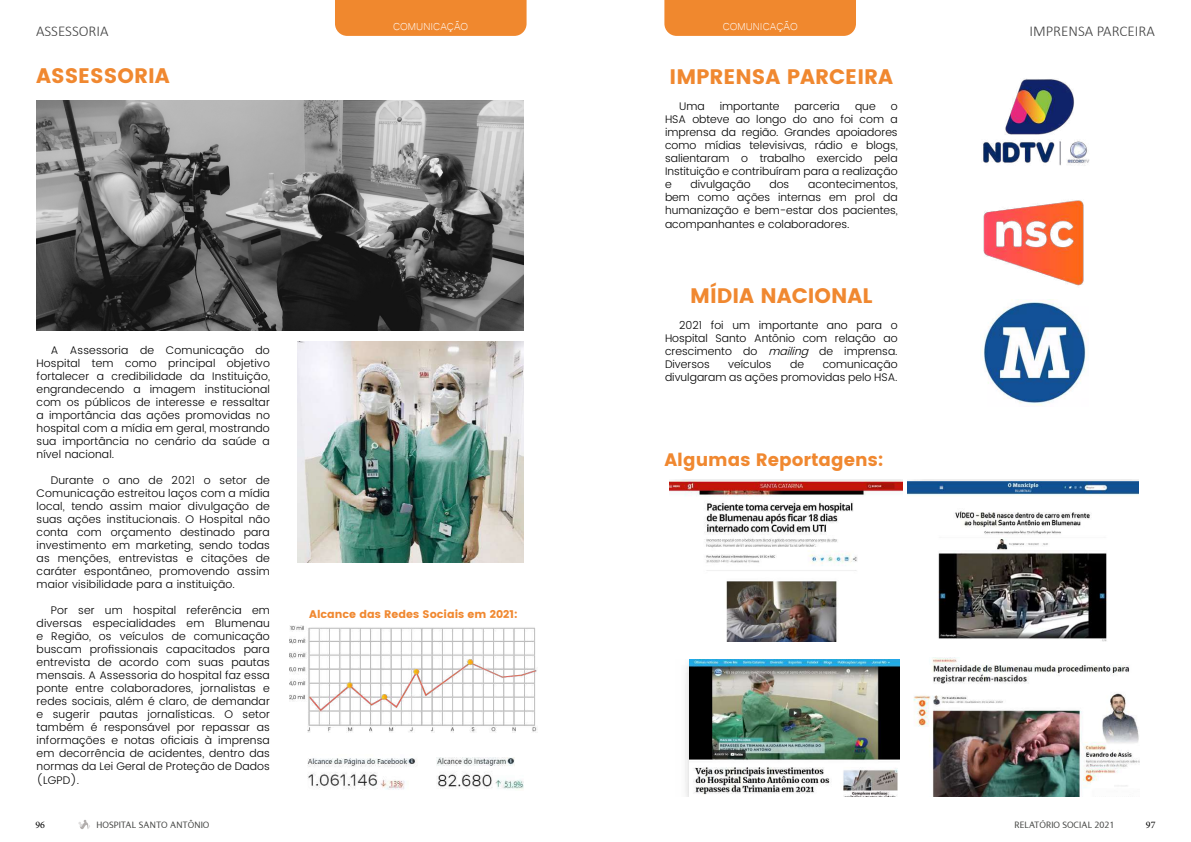
<style>
.page{position:relative;width:1191px;height:842px;background:#fff}
.page>*{position:absolute;margin:0;border:0;box-sizing:border-box;transform-origin:0 0}
.t1{font:21px "Poppins";color:#f08830}
.t2{font:18px "Poppins";color:#f08830}
.t3{font:300 15px "Calibri";color:#414141}
.t4{font:13px "Microsoft Yi Baiti";color:#fff}
.t5{font:300 11px/13px "Poppins";color:#000;text-align:justify}
.t6{font:11px "Poppins";color:#f08830}
.t7{font:10px "LT Internet";color:#494a48}
.t8{font:10px "Minion Pro";color:#000}
.s1{font-style:italic}
</style>
<div class="page">
<svg style="left:78px;top:820px;width:12px;height:9px"></svg>
<div style="left:335px;top:0;width:191px;height:36px;background:#f0882e"></div>
<div style="left:664px;top:0;width:192px;height:36px;background:#f0882e"></div>
<img style="left:290px;top:626px;width:247px;height:107px">
<img style="left:37px;top:101px;width:486px;height:230px">
<img style="left:307px;top:758px;width:109px;height:32px">
<img style="left:436px;top:758px;width:88px;height:31px">
<img style="left:298px;top:342px;width:225px;height:220px">
<img style="left:907px;top:482px;width:231px;height:159px">
<img style="left:983px;top:200px;width:101px;height:86px">
<img style="left:983px;top:78px;width:107px;height:88px">
<img style="left:669px;top:482px;width:233px;height:159px">
<img style="left:913px;top:658px;width:226px;height:139px">
<img style="left:689px;top:660px;width:210px;height:137px">
<img style="left:982px;top:299px;width:105px;height:107px">
<h3 class="t3" style="left:36px;top:22px;width:74px">ASSESSORIA</h3>
<p class="t4" style="left:393px;top:18px;width:77px">COMUNICAÇÃO</p>
<h3 class="t3" style="left:1029px;top:22px;width:127px">IMPRENSA PARCEIRA</h3>
<p class="t4" style="left:722px;top:18px;width:77px">COMUNICAÇÃO</p>
<h1 class="t1" style="left:36px;top:64px;width:135px">ASSESSORIA</h1>
<h1 class="t1" style="left:669px;top:64px;width:225px">IMPRENSA PARCEIRA</h1>
<p class="t5" style="left:679px;top:100px;width:27px">Uma</p>
<p class="t5" style="left:720px;top:100px;width:61px">importante</p>
<p class="t5" style="left:794px;top:100px;width:47px">parceria</p>
<p class="t5" style="left:855px;top:100px;width:22px">que</p>
<p class="t5" style="left:665px;top:100px;width:234px;text-indent:226px">o HSA obteve ao longo do ano foi com a imprensa da região. Grandes apoiadores como mídias televisivas, rádio e blogs, salientaram o trabalho exercido pela Instituição e contribuíram para a realização e</p>
<p class="t5" style="left:665px;top:178px;width:234px;text-indent:143px">acontecimentos, bem como ações internas em prol da humanização e bem-estar dos pacientes,</p>
<p class="t5" style="left:665px;top:218px;width:186px">acompanhantes e colaboradores.</p>
<p class="t5" style="left:690px;top:178px;width:62px">divulgação</p>
<p class="t5" style="left:769px;top:178px;width:21px">dos</p>
<p class="t5" style="left:37px;top:344px;width:235px;text-indent:14px">A Assessoria de Comunicação do Hospital tem como principal objetivo fortalecer a credibilidade da Instituição, engrandecendo a imagem institucional com os públicos de interesse e ressaltar a importância das ações promovidas no hospital com a mídia em geral, mostrando sua importância no cenário da saúde a nível nacional.</p>
<p class="t5" style="left:37px;top:474px;width:235px;text-indent:14px">Durante o ano de 2021 o setor de Comunicação estreitou laços com a mídia local, tendo assim maior divulgação de suas ações institucionais. O Hospital não conta com orçamento destinado para investimento em marketing, sendo todas as menções, entrevistas e citações de caráter espontâneo, promovendo assim maior visibilidade para a instituição.</p>
<p class="t5" style="left:37px;top:604px;width:235px;text-indent:14px">Por ser um hospital referência em diversas especialidades em Blumenau e Região, os veículos de comunicação buscam profissionais capacitados para entrevista de acordo com suas pautas mensais. A Assessoria do hospital faz essa ponte entre colaboradores, jornalistas e redes sociais, além é claro, de demandar e sugerir pautas jornalísticas. O setor também é responsável por repassar as informações e notas oficiais à imprensa em decorrência de acidentes, dentro das normas da Lei Geral de Proteção de Dados</p>
<p class="t5" style="left:37px;top:774px;width:44px">(LGPD).</p>
<p class="t6" style="left:309px;top:608px;width:210px">Alcance das Redes Sociais em 2021:</p>
<h1 class="t1" style="left:690px;top:283px;width:184px">MÍDIA NACIONAL</h1>
<p class="t5" style="left:665px;top:319px;width:234px;text-indent:14px">2021 foi um importante ano para o Hospital Santo Antônio com relação ao crescimento do <span class="s1">mailing</span> de imprensa.<br>Diversos</p>
<p class="t5" style="left:728px;top:358px;width:45px">veículos</p>
<p class="t5" style="left:790px;top:358px;width:15px">de</p>
<p class="t5" style="left:665px;top:358px;width:234px;text-align:right">comunicação<br>divulgaram as ações promovidas pelo HSA.</p>
<h2 class="t2" style="left:664px;top:450px;width:220px">Algumas Reportagens:</h2>
<p class="t8" style="left:35px;top:818px;width:11px">96</p>
<p class="t7" style="left:96px;top:820px;width:115px">HOSPITAL SANTO ANTÔNIO</p>
<p class="t7" style="left:1014px;top:819px;width:101px">RELATÓRIO SOCIAL 2021</p>
<p class="t8" style="left:1146px;top:818px;width:11px">97</p>
</div>
